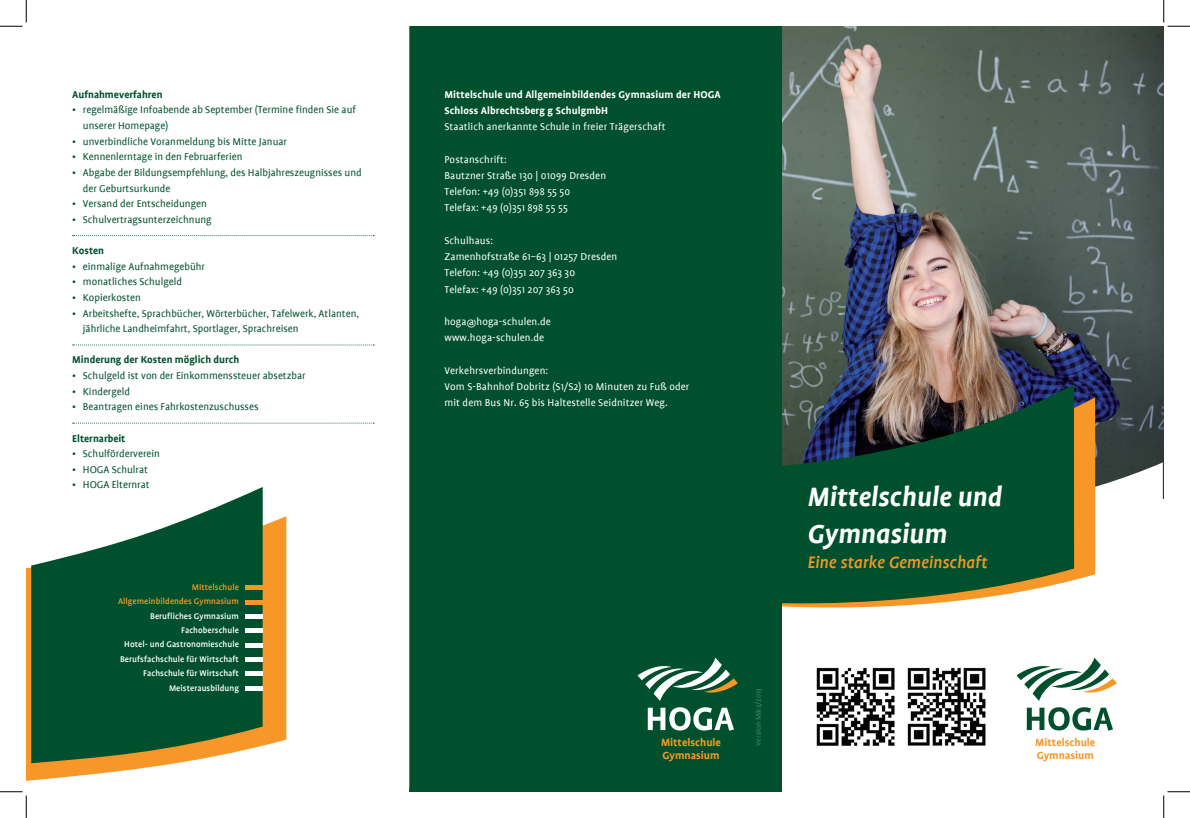
<style>
.page{position:relative;width:1190px;height:818px;background:#fff}
.page>*{position:absolute;margin:0;border:0;box-sizing:border-box;transform-origin:0 0}
.t1{font:italic 700 30px/36.8px "Profile";color:#fff}
.t2{font:italic 500 18.75px "Profile";color:#f79727}
.t3{font:700 11.88px/13.8px "Profile";color:#f79727}
.t4{font:11.25px/15.6px "Profile";color:#00502e}
.t5{font:11.25px/16.2px "Profile";letter-spacing:.01em;color:#fff}
.t6{font:700 11.25px/16.2px "Profile";letter-spacing:.01em;color:#fff}
.t7{font:700 11.25px "Profile";color:#00502e}
.t8{font:500 9.38px/14.4px "Profile";letter-spacing:.005em;color:#fff;text-align:right}
.t9{font:500 9.38px/14.4px "Profile";letter-spacing:.005em;color:#f79727;text-align:right}
.t10{font:8.12px "Profile";color:#3d846c}
</style>
<div class="page">
<img style="left:781px;top:26px;width:383px;height:473px">
<svg style="left:781px;top:462px;width:382px;height:207px"></svg>
<svg style="left:1074px;top:397px;width:21px;height:217px;fill:#f79727"></svg>
<svg style="left:781px;top:384px;width:293px;height:236px;background:#2e5f46"></svg>
<div style="left:409px;top:26px;width:372px;height:766px;background:#00502e"></div>
<svg style="left:1016px;top:657px;width:101px;height:44px"></svg>
<svg style="left:1027px;top:707px;width:86px;height:24px"></svg>
<svg style="left:637px;top:658px;width:101px;height:43px"></svg>
<svg style="left:648px;top:707px;width:86px;height:24px"></svg>
<hr style="left:409px;top:26px;width:1px;height:763px;background:#fff">
<svg style="left:26px;top:516px;width:260px;height:265px;fill:#f79727"></svg>
<svg style="left:31px;top:487px;width:232px;height:276px;fill:#00502e"></svg>
<div style="left:245px;top:585px;width:18px;height:5px;background:#f79727"></div>
<hr style="left:245px;top:600px;width:18px;height:4px;background:#f79727">
<div style="left:245px;top:614px;width:18px;height:5px;background:#fff"></div>
<div style="left:245px;top:628px;width:18px;height:5px;background:#fff"></div>
<hr style="left:245px;top:643px;width:18px;height:4px;background:#fff">
<div style="left:245px;top:657px;width:18px;height:5px;background:#fff"></div>
<hr style="left:245px;top:672px;width:18px;height:4px;background:#fff">
<hr style="left:245px;top:686px;width:18px;height:4px;background:#fff">
<svg style="left:73px;top:235px;width:301px;height:1px"></svg>
<svg style="left:73px;top:345px;width:301px;height:1px"></svg>
<svg style="left:73px;top:423px;width:301px;height:1px"></svg>
<img style="left:816px;top:668px;width:78px;height:78px">
<img style="left:908px;top:668px;width:78px;height:78px">
<svg style="left:0;top:0;width:27px;height:27px"></svg>
<svg style="left:0;top:791px;width:27px;height:27px"></svg>
<svg style="left:1163px;top:0;width:27px;height:27px"></svg>
<svg style="left:1163px;top:791px;width:27px;height:27px"></svg>
<p class="t7" style="left:72px;top:88px;width:92px">Aufnahmeverfahren</p>
<p class="t4" style="left:83px;top:102px;width:274px;text-indent:-11px">• regelmäßige Infoabende ab September (Termine finden Sie auf unserer Homepage)</p>
<p class="t4" style="left:72px;top:133px;width:216px">• unverbindliche Voranmeldung bis Mitte Januar</p>
<p class="t4" style="left:72px;top:149px;width:172px">• Kennenlerntage in den Februarferien</p>
<p class="t4" style="left:83px;top:165px;width:280px;text-indent:-11px">• Abgabe der Bildungsempfehlung, des Halbjahreszeugnisses und der Geburtsurkunde</p>
<p class="t4" style="left:72px;top:196px;width:136px">• Versand der Entscheidungen</p>
<p class="t4" style="left:72px;top:212px;width:141px">• Schulvertragsunterzeichnung</p>
<p class="t7" style="left:72px;top:244px;width:33px">Kosten</p>
<p class="t4" style="left:72px;top:258px;width:134px">• einmalige Aufnahmegebühr</p>
<p class="t4" style="left:72px;top:274px;width:111px">• monatliches Schulgeld</p>
<p class="t4" style="left:72px;top:290px;width:70px">• Kopierkosten</p>
<p class="t4" style="left:83px;top:305px;width:278px;text-indent:-11px">• Arbeitshefte, Sprachbücher, Wörterbücher, Tafelwerk, Atlanten, jährliche Landheimfahrt, Sportlager, Sprachreisen</p>
<p class="t7" style="left:72px;top:354px;width:169px">Minderung der Kosten möglich durch</p>
<p class="t4" style="left:72px;top:368px;width:235px">• Schulgeld ist von der Einkommenssteuer absetzbar</p>
<p class="t4" style="left:72px;top:383px;width:59px">• Kindergeld</p>
<p class="t4" style="left:72px;top:399px;width:188px">• Beantragen eines Fahrkostenzuschusses</p>
<p class="t7" style="left:72px;top:432px;width:55px">Elternarbeit</p>
<p class="t4" style="left:72px;top:446px;width:89px">• Schulförderverein</p>
<p class="t4" style="left:72px;top:462px;width:77px">• HOGA Schulrat</p>
<p class="t4" style="left:72px;top:477px;width:79px">• HOGA Elternrat</p>
<p class="t9" style="left:118px;top:580px;width:122px">Mittelschule<br>Allgemeinbildendes Gymnasium</p>
<p class="t8" style="left:120px;top:609px;width:120px">Berufliches Gymnasium<br>Fachoberschule<br>Hotel- und Gastronomieschule<br>Berufsfachschule für Wirtschaft<br>Fachschule für Wirtschaft<br>Meisterausbildung</p>
<p class="t6" style="left:444px;top:86px;width:278px">Mittelschule und Allgemeinbildendes Gymnasium der HOGA<br>Schloss Albrechtsberg g SchulgmbH</p>
<p class="t5" style="left:444px;top:119px;width:223px">Staatlich anerkannte Schule in freier Trägerschaft</p>
<p class="t5" style="left:444px;top:151px;width:163px">Postanschrift:<br>Bautzner Straße 130 | 01099 Dresden<br>Telefon: +49 (0)351 898 55 50<br>Telefax: +49 (0)351 898 55 55</p>
<p class="t5" style="left:444px;top:232px;width:174px">Schulhaus:<br>Zamenhofstraße 61–63 | 01257 Dresden<br>Telefon: +49 (0)351 207 363 30<br>Telefax: +49 (0)351 207 363 50</p>
<p class="t5" style="left:444px;top:314px;width:108px">hoga@hoga-schulen.de www.hoga-schulen.de</p>
<p class="t5" style="left:444px;top:362px;width:246px">Verkehrsverbindungen:<br>Vom S-Bahnhof Dobritz (S1/S2) 10 Minuten zu Fuß oder mit dem Bus Nr. 65 bis Haltestelle Seidnitzer Weg.</p>
<h1 class="t1" style="left:807px;top:478px;width:196px">Mittelschule und<br>Gymnasium</h1>
<h2 class="t2" style="left:807px;top:552px;width:182px">Eine starke Gemeinschaft</h2>
<p class="t3" style="left:661px;top:735px;width:61px">Mittelschule<br>Gymnasium</p>
<p class="t10" style="left:754px;top:746px;width:59px;rotate:-90deg">Version März/2013</p>
<p class="t3" style="left:1035px;top:735px;width:61px">Mittelschule<br>Gymnasium</p>
</div>
